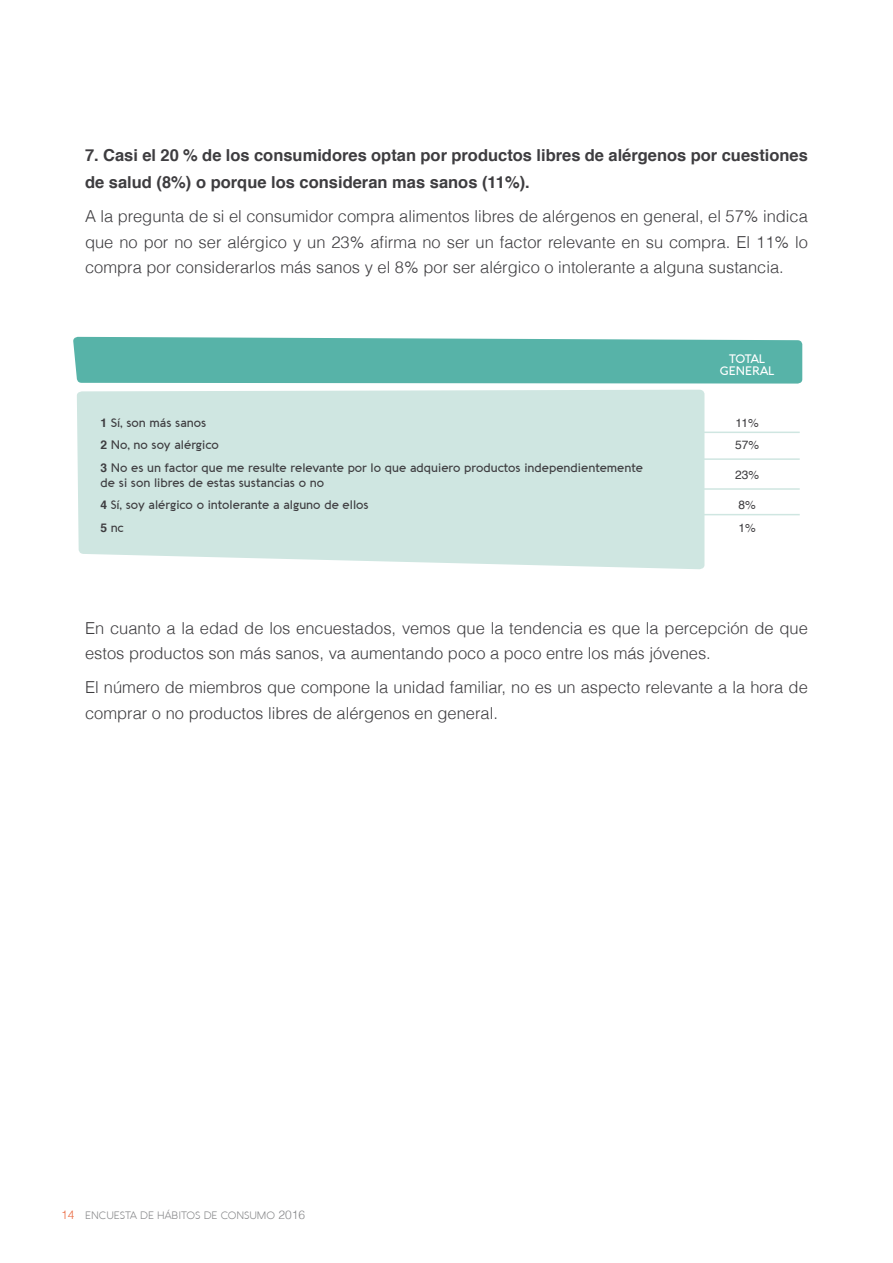
<style>
.page{position:relative;width:893px;height:1263px;background:#fff}
.page>*{position:absolute;margin:0;border:0;box-sizing:border-box;transform-origin:0 0}
.t1{font:300 16.5px/25.5px "Helvetica";color:#3e3d40}
.t2{font:700 16.5px/27px "Helvetica";color:#3e3d40}
.t3{font:500 12px/15px "Aquawax";color:#3e3d40}
.t4{font:500 12px "Aquawax";color:#3e3d40;scale:.9 1}
.t5{font:12px "Helvetica";color:#3e3d40}
.t6{font:500 12px/12px "Aquawax";color:#fff;text-align:center}
.t7{font:300 10.5px "Aquawax";color:#87888a}
.s1{font-family:"Helvetica";font-weight:700}
.s2{font-family:"Helvetica";font-size:12px;color:#eb6d45}
.s3{font-family:"Helvetica";font-size:12px}
</style>
<div class="page">
<div style="left:77px;top:390px;width:627px;height:179px;background:#cfe6e1"></div>
<div style="left:73px;top:337px;width:729px;height:47px;background:#57b3a8"></div>
<hr style="left:559px;top:514px;width:241px;height:1px;background:#cfe6e1">
<hr style="left:559px;top:488px;width:241px;height:2px;background:#cfe6e1">
<hr style="left:559px;top:432px;width:241px;height:1px;background:#cfe6e1">
<hr style="left:559px;top:458px;width:241px;height:2px;background:#cfe6e1">
<p class="t2" style="left:85px;top:142px;width:724px">7. Casi el 20 % de los consumidores optan por productos libres de alérgenos por cuestiones de salud (8%) o porque los consideran mas sanos (11%).</p>
<p class="t1" style="left:85px;top:203px;width:724px;text-align:justify">A la pregunta de si el consumidor compra alimentos libres de alérgenos en general, el 57% indica que no por no ser alérgico y un 23% afirma no ser un factor relevante en su compra. El 11% lo compra por considerarlos más sanos y el 8% por ser alérgico o intolerante a alguna sustancia.</p>
<p class="t6" style="left:720px;top:353px;width:56px">TOTAL<br>GENERAL</p>
<p class="t3" style="left:101px;top:415px;width:107px"><span class="s1">1</span> Sí, son más sanos</p>
<p class="t5" style="left:736px;top:413px;width:25px">11%</p>
<p class="t3" style="left:101px;top:437px;width:120px"><span class="s1">2</span> No, no soy alérgico</p>
<p class="t5" style="left:735px;top:436px;width:26px">57%</p>
<p class="t3" style="left:101px;top:460px;width:544px"><span class="s1">3</span> No es un factor que me resulte relevante por lo que adquiero productos independientemente de si son libres de estas sustancias o no</p>
<p class="t5" style="left:735px;top:466px;width:26px">23%</p>
<p class="t4" style="left:101px;top:498px;width:299px"><span class="s1">4</span> Sí, soy alérgico o intolerante a alguno de ellos</p>
<p class="t5" style="left:738px;top:496px;width:19px">8%</p>
<p class="t3" style="left:101px;top:520px;width:25px"><span class="s1">5</span> nc</p>
<p class="t5" style="left:738px;top:518px;width:19px">1%</p>
<p class="t1" style="left:85px;top:614px;width:724px">En cuanto a la edad de los encuestados, vemos que la tendencia es que la percepción de que estos productos son más sanos, va aumentando poco a poco entre los más jóvenes.</p>
<p class="t1" style="left:85px;top:674px;width:724px">El número de miembros que compone la unidad familiar, no es un aspecto relevante a la hora de comprar o no productos libres de alérgenos en general.</p>
<p class="t7" style="left:61px;top:1209px;width:245px"><span class="s2">14</span> ENCUESTA DE HÁBITOS DE CONSUMO <span class="s3">2016</span></p>
</div>
